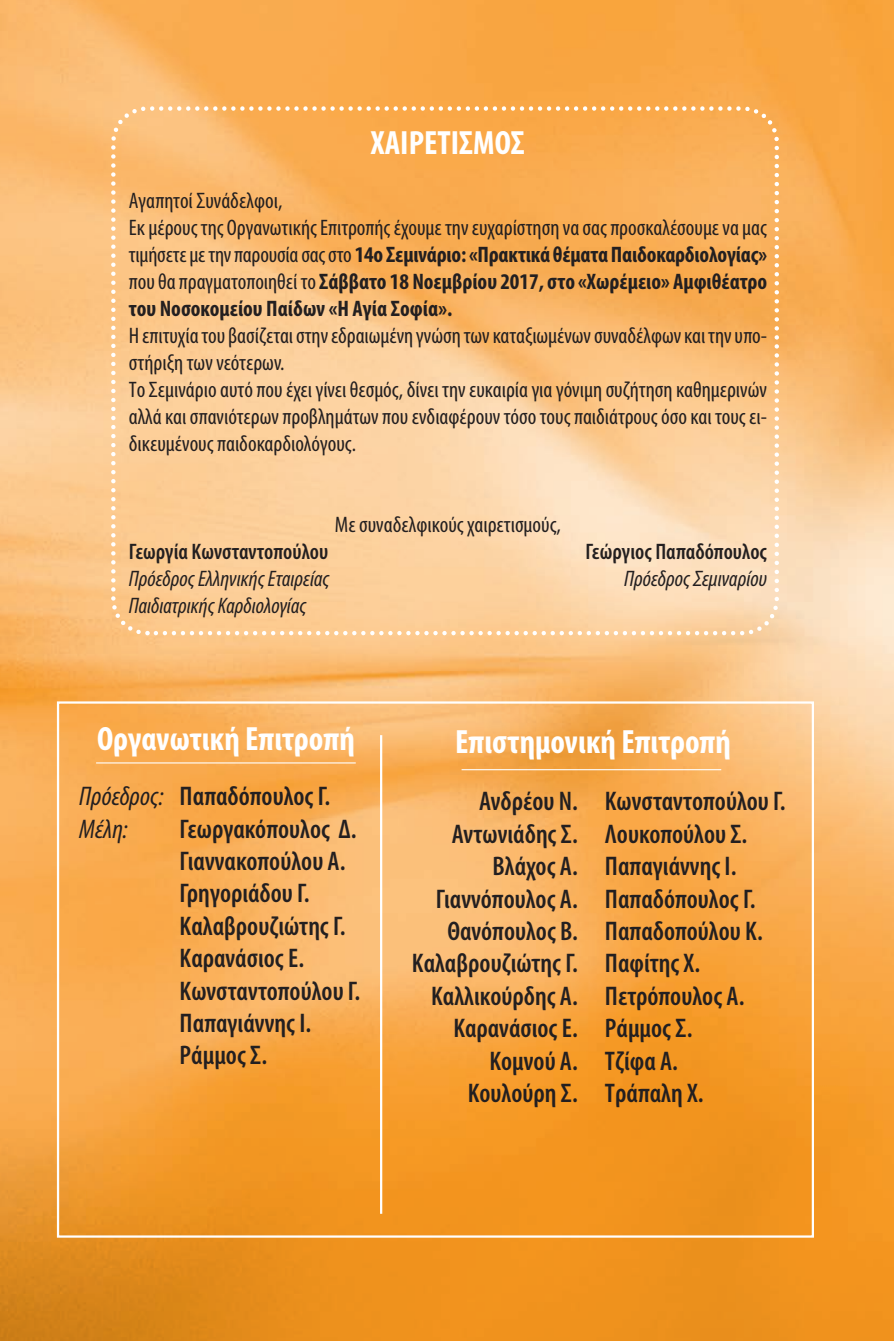
<style>
.page{position:relative;width:894px;height:1341px;background:#fff}
.page>*{position:absolute;margin:0;border:0;box-sizing:border-box;transform-origin:0 0}
.t1{font:700 condensed 33.75px "Myriad Pro";color:#fff}
.t2{font:600 condensed 27px/32.4px "Myriad Pro";color:#231f20}
.t3{font:italic condensed 27px/32.4px "Myriad Pro";color:#231f20}
.t4{font:condensed 22.5px/27px "Myriad Pro";color:#231f20}
.t5{font:italic condensed 22.5px "Myriad Pro";color:#231f20}
.t6{font:600 condensed 22.5px "Myriad Pro";color:#231f20}
.s1{font-weight:700}
.s2{font-weight:600;font-style:normal}
</style>
<div class="page">
<img style="left:0;top:0;width:893px;height:1340px">
<svg style="left:109px;top:104px;width:672px;height:533px;background:#fbc485"></svg>
<svg style="left:145px;top:630px;width:5px;height:5px"></svg>
<hr style="left:96px;top:762px;width:260px;height:1px;background:#fff">
<hr style="left:380px;top:735px;width:2px;height:478px;background:#fff">
<hr style="left:461px;top:769px;width:260px;height:1px;background:#fff">
<h1 class="t1" style="left:371px;top:131px;width:156px">ΧΑΙΡΕΤΙΣΜΟΣ</h1>
<p class="t4" style="left:129px;top:189px;width:639px">Αγαπητοί Συνάδελφοι,<br>Εκ μέρους της Οργανωτικής Επιτροπής έχουμε την ευχαρίστηση να σας προσκαλέσουμε να μας τιμήσετε με την παρουσία σας στο <span class="s1">14ο Σεμινάριο: «Πρακτικά θέματα Παιδοκαρδιολογίας» </span>που θα πραγματοποιηθεί το <span class="s1">Σάββατο 18 Νοεμβρίου 2017, στο «Χωρέμειο» Αμφιθέατρο του Νοσοκομείου Παίδων «Η Αγία Σοφία».</span></p>
<p class="t4" style="left:129px;top:324px;width:639px">Η επιτυχία του βασίζεται στην εδραιωμένη γνώση των καταξιωμένων συναδέλφων και την υπο&shy;στήριξη των νεότερων.<br>Το Σεμινάριο αυτό που έχει γίνει θεσμός, δίνει την ευκαιρία για γόνιμη συζήτηση καθημερινών αλλά και σπανιότερων προβλημάτων που ενδιαφέρουν τόσο τους παιδιάτρους όσο και τους ει&shy;δικευμένους παιδοκαρδιολόγους.</p>
<p class="t4" style="left:335px;top:513px;width:227px">Με συναδελφικούς χαιρετισμούς,</p>
<p class="t6" style="left:129px;top:543px;width:201px">Γεωργία Κωνσταντοπούλου</p>
<p class="t6" style="left:585px;top:543px;width:183px">Γεώργιος Παπαδόπουλος</p>
<p class="t5" style="left:129px;top:570px;width:202px">Πρόεδρος Ελληνικής Εταιρείας</p>
<p class="t5" style="left:624px;top:570px;width:144px">Πρόεδρος Σεμιναρίου</p>
<p class="t5" style="left:129px;top:597px;width:179px">Παιδιατρικής Καρδιολογίας</p>
<h1 class="t1" style="left:97px;top:727px;width:259px">Οργανωτική Επιτροπή</h1>
<p class="t3" style="left:79px;top:782px;width:252px">Πρόεδρος: <span class="s2">Παπαδόπουλος Γ.<br></span>Μέλη:</p>
<p class="t2" style="left:180px;top:814px;width:182px">Γεωργακόπουλος Δ.<br>Γιαννακοπούλου Α.<br>Γρηγοριάδου Γ.<br>Καλαβρουζιώτης Γ.<br>Καρανάσιος Ε.<br>Κωνσταντοπούλου Γ.<br>Παπαγιάννης Ι.<br>Ράμμος Σ.</p>
<h1 class="t1" style="left:455px;top:729px;width:277px">Επιστημονική Επιτροπή</h1>
<p class="t2" style="left:412px;top:787px;width:167px;text-align:right">Ανδρέου Ν.<br>Αντωνιάδης Σ.<br>Βλάχος Α.<br>Γιαννόπουλος Α.<br>Θανόπουλος Β.<br>Καλαβρουζιώτης Γ.<br>Καλλικούρδης Α.<br>Καρανάσιος Ε.<br>Κομνού Α.<br>Κουλούρη Σ.</p>
<p class="t2" style="left:605px;top:787px;width:182px">Κωνσταντοπούλου Γ.<br>Λουκοπούλου Σ.<br>Παπαγιάννης Ι.<br>Παπαδόπουλος Γ.<br>Παπαδοπούλου Κ.<br>Παφίτης Χ.<br>Πετρόπουλος Α.<br>Ράμμος Σ.<br>Τζίφα Α.<br>Τράπαλη Χ.</p>
</div>
